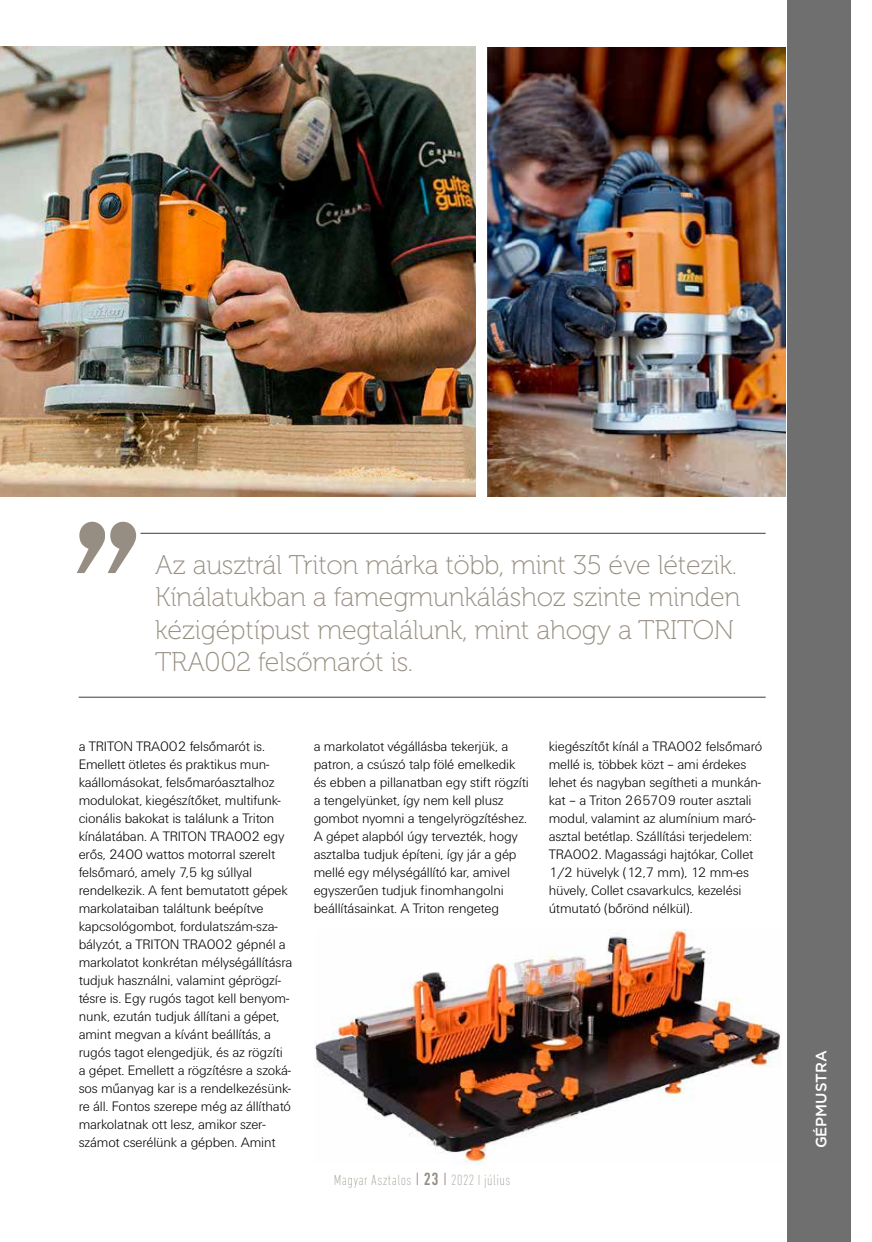
<style>
.page{position:relative;width:872px;height:1242px;background:#fff}
.page>*{position:absolute;margin:0;border:0;box-sizing:border-box;transform-origin:0 0}
.t1{font:27px/32.4px "Museo 100";letter-spacing:-.01em;color:#968e82}
.t2{font:200 condensed 15px "DIN Next LT Pro";letter-spacing:.03em;color:#968e82}
.t3{font:500 15px "Gotham";color:#fff}
.t4{font:14.25px/18px "U001 Lig";letter-spacing:-.01em;color:#000}
.s1{font-weight:300;font-size:18px}
.s2{font-weight:500;font-size:18px}
</style>
<div class="page">
<div style="left:787px;top:0;width:63px;height:1242px;background:#706f6f"></div>
<img style="left:315px;top:929px;width:466px;height:234px">
<img style="left:488px;top:47px;width:298px;height:449px">
<img style="left:0;top:47px;width:476px;height:449px">
<hr style="left:79px;top:533px;width:686px;height:1px;background:#3c3c3b">
<hr style="left:79px;top:697px;width:686px;height:1px;background:#3c3c3b">
<svg style="left:77px;top:521px;width:66px;height:52px"></svg>
<h1 class="t1" style="left:155px;top:549px;width:587px">Az ausztrál Triton márka több, mint 35 éve létezik.<br>Kínálatukban a famegmunkáláshoz szinte minden kézigéptípust megtalálunk, mint ahogy a TRITON TRA002 felsőmarót is.</h1>
<p class="t4" style="left:79px;top:738px;width:215px">a TRITON TRA002 felsőmarót is.<br>Emellett ötletes és praktikus mun&shy;kaállomásokat, felsőmaróasztalhoz modulokat, kiegészítőket, multifunk&shy;cionális bakokat is találunk a Triton kínálatában. A TRITON TRA002 egy erős, 2400 wattos motorral szerelt felsőmaró, amely 7,5 kg súllyal rendelkezik. A fent bemutatott gépek markolataiban találtunk beépítve kapcsológombot, fordulatszám-sza&shy;bályzót, a TRITON TRA002 gépnél a markolatot konkrétan mélységállításra tudjuk használni, valamint géprögzí&shy;tésre is. Egy rugós tagot kell benyom&shy;nunk, ezután tudjuk állítani a gépet, amint megvan a kívánt beállítás, a rugós tagot elengedjük, és az rögzíti a gépet. Emellett a rögzítésre a szoká&shy;sos műanyag kar is a rendelkezésünk&shy;re áll. Fontos szerepe még az állítható markolatnak ott lesz, amikor szer&shy;számot cserélünk a gépben. Amint</p>
<p class="t4" style="left:314px;top:737px;width:217px">a markolatot végállásba tekerjük, a patron, a csúszó talp fölé emelkedik és ebben a pillanatban egy stift rögzíti a tengelyünket, így nem kell plusz gombot nyomni a tengelyrögzítéshez.<br>A gépet alapból úgy tervezték, hogy asztalba tudjuk építeni, így jár a gép mellé egy mélységállító kar, amivel egyszerűen tudjuk finomhangolni beállításainkat. A Triton rengeteg</p>
<p class="t4" style="left:548px;top:737px;width:215px">kiegészítőt kínál a TRA002 felsőmaró mellé is, többek közt – ami érdekes lehet és nagyban segítheti a munkán&shy;kat – a Triton 265709 router asztali modul, valamint az alumínium maró&shy;asztal betétlap. Szállítási terjedelem:<br>TRA002. Magassági hajtókar, Collet 1/2 hüvelyk (12,7 mm), 12 mm-es hüvely, Collet csavarkulcs, kezelési útmutató (bőrönd nélkül).</p>
<p class="t2" style="left:334px;top:1171px;width:178px">Magyar Asztalos <span class="s1">I</span> <span class="s2">23</span> <span class="s1">I</span> 2022 I július</p>
<p class="t3" style="left:811px;top:1148px;width:99px;rotate:-90deg">GÉPMUSTRA</p>
</div>
